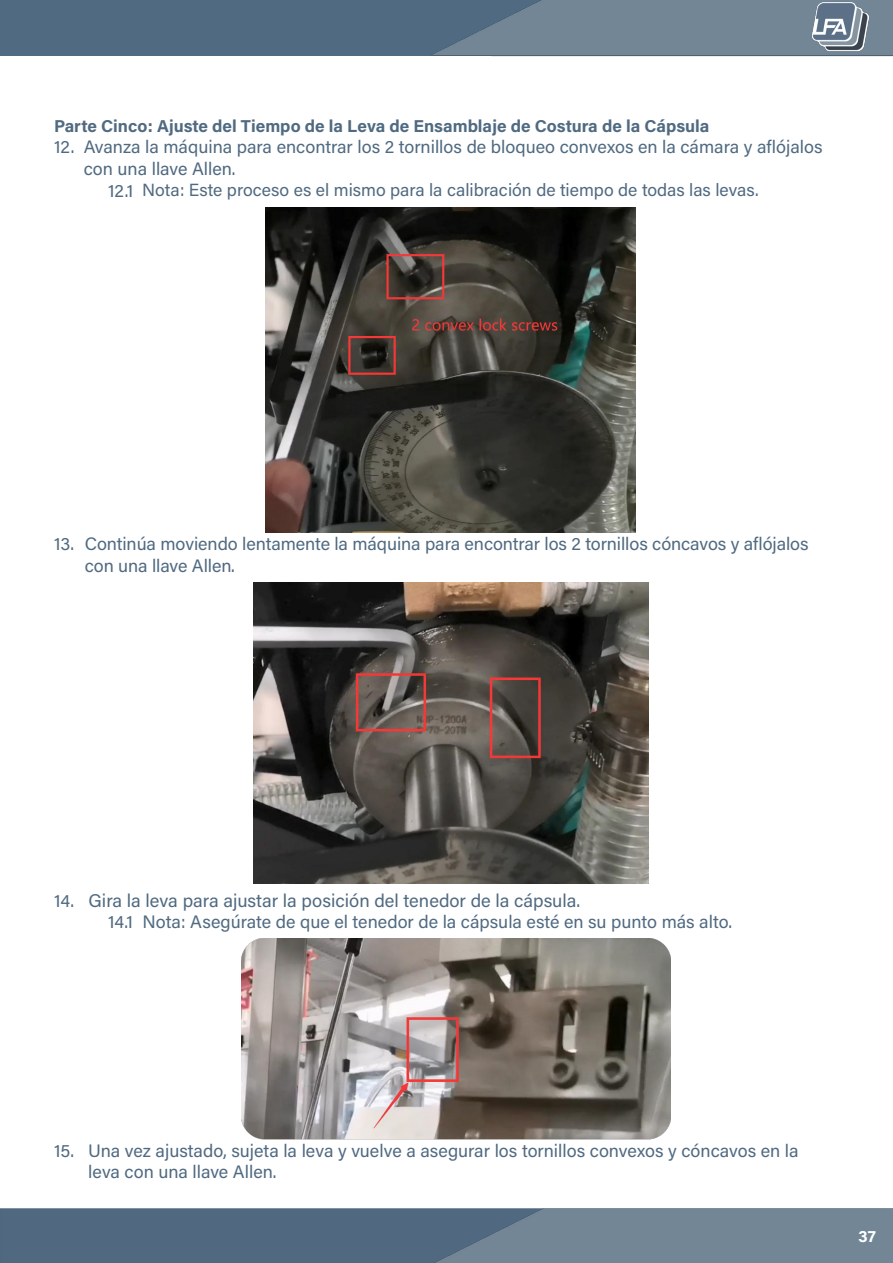
<style>
.page{position:relative;width:893px;height:1263px;background:#fff}
.page>*{position:absolute;margin:0;border:0;box-sizing:border-box;transform-origin:0 0}
.t1{font:18.3px "Acumin Pro";color:#506a81}
.t2{font:18px/21.6px "Acumin Pro";color:#506a81}
.t3{font:17.7px "Acumin Pro";color:#506a81}
.t4{font:700 17.25px "Acumin Pro";color:#506a81}
.t5{font:700 16.5px "Acumin Pro";color:#fff}
.s1{font-size:18px}
</style>
<div class="page">
<div style="left:0;top:1208px;width:430px;height:55px;background:#506880"></div>
<img style="left:430px;top:1208px;width:463px;height:55px">
<img style="left:266px;top:207px;width:370px;height:325px">
<img style="left:253px;top:583px;width:395px;height:300px">
<img style="left:241px;top:939px;width:430px;height:200px">
<div style="left:0;top:0;width:893px;height:55px;background:#506a81"></div>
<img style="left:430px;top:0;width:463px;height:56px">
<img style="left:808px;top:0;width:65px;height:55px">
<p class="t4" style="left:54px;top:114px;width:657px">Parte Cinco: Ajuste del Tiempo de la Leva de Ensamblaje de Costura de la Cápsula</p>
<p class="t2" style="left:84px;top:136px;width:740px;text-indent:-30px">12. Avanza la máquina para encontrar los 2 tornillos de bloqueo convexos en la cámara y aflójalos con una llave Allen.</p>
<p class="t3" style="left:108px;top:178px;width:652px"><span class="s1">12.1</span> Nota: Este proceso es el mismo para la calibración de tiempo de todas las levas.</p>
<p class="t2" style="left:85px;top:532px;width:725px;text-indent:-31px">13. Continúa moviendo lentamente la máquina para encontrar los 2 tornillos cóncavos y aflójalos con una llave Allen.</p>
<p class="t1" style="left:54px;top:888px;width:528px"><span class="s1">14.</span> Gira la leva para ajustar la posición del tenedor de la cápsula.</p>
<p class="t2" style="left:108px;top:910px;width:626px">14.1 Nota: Asegúrate de que el tenedor de la cápsula esté en su punto más alto.</p>
<p class="t2" style="left:88px;top:1139px;width:712px;text-indent:-34px">15. Una vez ajustado, sujeta la leva y vuelve a asegurar los tornillos convexos y cóncavos en la leva con una llave Allen.</p>
<p class="t5" style="left:858px;top:1225px;width:19px">37</p>
</div>
